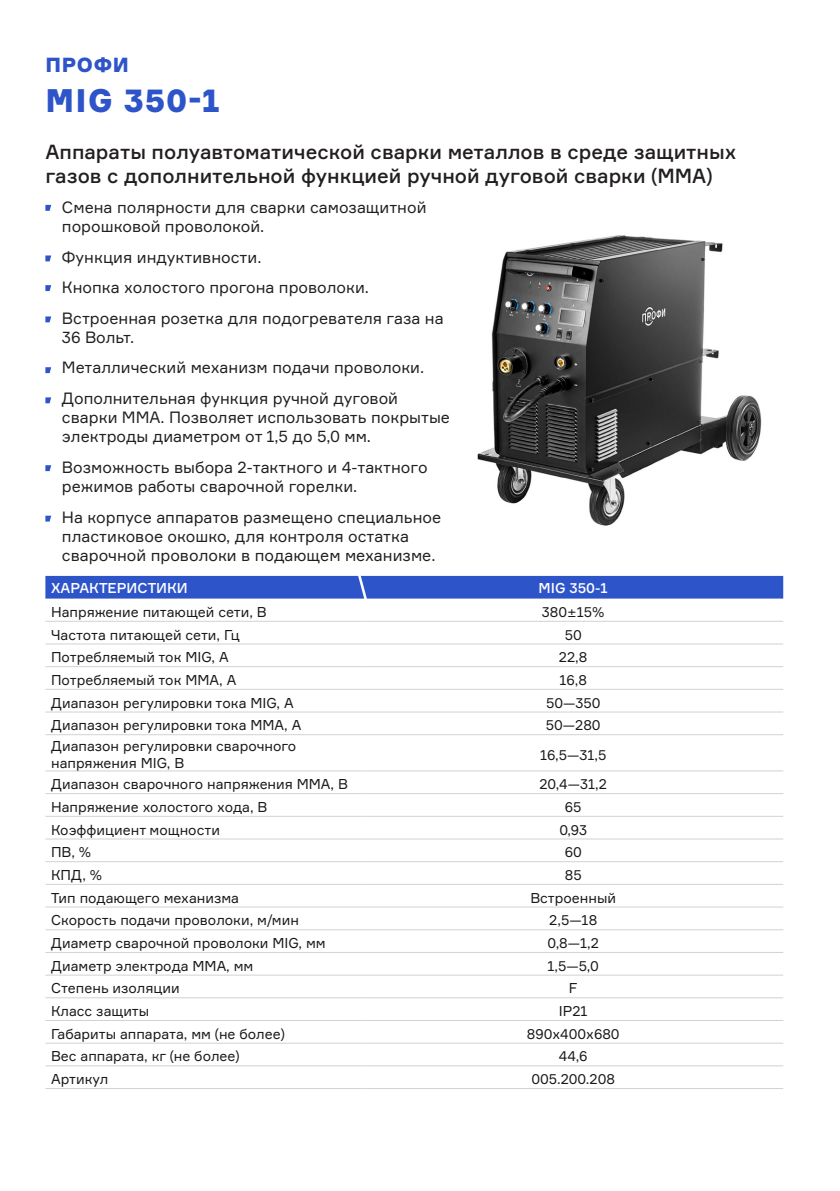
<style>
.page{position:relative;width:840px;height:1191px;background:#fff}
.page>*{position:absolute;margin:0;border:0;box-sizing:border-box;transform-origin:0 0}
.t1{font:900 32px "Formular";letter-spacing:.035em;color:#2e54c9}
.t2{font:500 20px/24px "Formular";color:#231f20}
.t3{font:900 20px "Formular";letter-spacing:.03em;color:#2e54c9}
.t4{font:16px/19.2px "Formular";color:#231f20}
.t5{font:14px/16.8px "Formular";color:#1a1717}
.t6{font:500 14px "Formular";color:#fff}
</style>
<div class="page">
<svg style="left:45px;top:205px;width:6px;height:6px"></svg>
<svg style="left:45px;top:255px;width:6px;height:6px"></svg>
<svg style="left:45px;top:285px;width:6px;height:6px"></svg>
<svg style="left:45px;top:316px;width:6px;height:6px"></svg>
<svg style="left:45px;top:367px;width:6px;height:6px"></svg>
<svg style="left:45px;top:397px;width:6px;height:6px"></svg>
<svg style="left:45px;top:465px;width:6px;height:6px"></svg>
<svg style="left:45px;top:515px;width:6px;height:6px"></svg>
<hr style="left:45px;top:621px;width:318px;height:1px;background:#d1d2d4">
<hr style="left:363px;top:621px;width:419px;height:1px;background:#d1d2d4">
<hr style="left:45px;top:643px;width:318px;height:1px;background:#d1d2d4">
<hr style="left:363px;top:643px;width:419px;height:1px;background:#d1d2d4">
<hr style="left:45px;top:666px;width:318px;height:1px;background:#d1d2d4">
<hr style="left:363px;top:666px;width:419px;height:1px;background:#d1d2d4">
<hr style="left:45px;top:689px;width:318px;height:1px;background:#d1d2d4">
<hr style="left:363px;top:689px;width:419px;height:1px;background:#d1d2d4">
<hr style="left:45px;top:711px;width:318px;height:1px;background:#d1d2d4">
<hr style="left:363px;top:711px;width:419px;height:1px;background:#d1d2d4">
<hr style="left:45px;top:734px;width:318px;height:1px;background:#d1d2d4">
<hr style="left:363px;top:734px;width:419px;height:1px;background:#d1d2d4">
<hr style="left:45px;top:770px;width:318px;height:1px;background:#d1d2d4">
<hr style="left:363px;top:770px;width:419px;height:1px;background:#d1d2d4">
<hr style="left:45px;top:793px;width:318px;height:1px;background:#d1d2d4">
<hr style="left:363px;top:793px;width:419px;height:1px;background:#d1d2d4">
<hr style="left:45px;top:816px;width:318px;height:1px;background:#d1d2d4">
<hr style="left:363px;top:816px;width:419px;height:1px;background:#d1d2d4">
<hr style="left:45px;top:838px;width:318px;height:1px;background:#d1d2d4">
<hr style="left:363px;top:838px;width:419px;height:1px;background:#d1d2d4">
<hr style="left:45px;top:861px;width:318px;height:1px;background:#d1d2d4">
<hr style="left:363px;top:861px;width:419px;height:1px;background:#d1d2d4">
<hr style="left:45px;top:884px;width:318px;height:1px;background:#d1d2d4">
<hr style="left:363px;top:884px;width:419px;height:1px;background:#d1d2d4">
<hr style="left:45px;top:906px;width:318px;height:1px;background:#d1d2d4">
<hr style="left:363px;top:906px;width:419px;height:1px;background:#d1d2d4">
<hr style="left:45px;top:929px;width:318px;height:1px;background:#d1d2d4">
<hr style="left:363px;top:929px;width:419px;height:1px;background:#d1d2d4">
<hr style="left:45px;top:952px;width:318px;height:1px;background:#d1d2d4">
<hr style="left:363px;top:952px;width:419px;height:1px;background:#d1d2d4">
<hr style="left:45px;top:974px;width:318px;height:1px;background:#d1d2d4">
<hr style="left:363px;top:974px;width:419px;height:1px;background:#d1d2d4">
<hr style="left:45px;top:997px;width:318px;height:1px;background:#d1d2d4">
<hr style="left:363px;top:997px;width:419px;height:1px;background:#d1d2d4">
<hr style="left:45px;top:1020px;width:318px;height:1px;background:#d1d2d4">
<hr style="left:363px;top:1020px;width:419px;height:1px;background:#d1d2d4">
<hr style="left:45px;top:1042px;width:318px;height:1px;background:#d1d2d4">
<hr style="left:363px;top:1042px;width:419px;height:1px;background:#d1d2d4">
<hr style="left:45px;top:1065px;width:318px;height:1px;background:#d1d2d4">
<hr style="left:363px;top:1065px;width:419px;height:1px;background:#d1d2d4">
<hr style="left:45px;top:1088px;width:318px;height:1px;background:#d1d2d4">
<hr style="left:363px;top:1088px;width:419px;height:1px;background:#d1d2d4">
<svg style="left:45px;top:575px;width:737px;height:24px;background:#3a5ecc"></svg>
<img style="left:477px;top:235px;width:285px;height:291px">
<p class="t3" style="left:45px;top:53px;width:85px">ПРОФИ</p>
<p class="t1" style="left:46px;top:81px;width:176px">MIG 350-1</p>
<p class="t2" style="left:45px;top:140px;width:692px">Аппараты полуавтоматической сварки металлов в среде защитных газов с дополнительной функцией ручной дуговой сварки (MMA)</p>
<p class="t4" style="left:62px;top:197px;width:366px">Смена полярности для сварки самозащитной порошковой проволокой.</p>
<p class="t4" style="left:62px;top:247px;width:201px">Функция индуктивности.</p>
<p class="t4" style="left:62px;top:277px;width:308px">Кнопка холостого прогона проволоки.</p>
<p class="t4" style="left:62px;top:308px;width:383px">Встроенная розетка для подогревателя газа на<br>36 Вольт.</p>
<p class="t4" style="left:62px;top:358px;width:363px">Металлический механизм подачи проволоки.</p>
<p class="t4" style="left:62px;top:388px;width:389px">Дополнительная функция ручной дуговой сварки MMA. Позволяет использовать покрытые электроды диаметром от 1,5 до 5,0 мм.</p>
<p class="t4" style="left:62px;top:457px;width:367px">Возможность выбора 2-тактного и 4-тактного режимов работы сварочной горелки.</p>
<p class="t4" style="left:62px;top:507px;width:380px">На корпусе аппаратов размещено специальное пластиковое окошко, для контроля остатка сварочной проволоки в подающем механизме.</p>
<p class="t6" style="left:51px;top:579px;width:138px">ХАРАКТЕРИСТИКИ</p>
<p class="t6" style="left:538px;top:579px;width:71px">MIG 350-1</p>
<p class="t5" style="left:51px;top:603px;width:217px">Напряжение питающей сети, В</p>
<p class="t5" style="left:541px;top:603px;width:64px">380±15%</p>
<p class="t5" style="left:51px;top:626px;width:190px">Частота питающей сети, Гц</p>
<p class="t5" style="left:564px;top:626px;width:19px">50</p>
<p class="t5" style="left:51px;top:648px;width:179px">Потребляемый ток MIG, А</p>
<p class="t5" style="left:558px;top:648px;width:30px">22,8</p>
<p class="t5" style="left:51px;top:671px;width:187px">Потребляемый ток MMA, А</p>
<p class="t5" style="left:559px;top:671px;width:29px">16,8</p>
<p class="t5" style="left:51px;top:694px;width:244px">Диапазон регулировки тока MIG, А</p>
<p class="t5" style="left:545px;top:694px;width:56px">50—350</p>
<p class="t5" style="left:51px;top:716px;width:251px">Диапазон регулировки тока MMA, А</p>
<p class="t5" style="left:545px;top:716px;width:56px">50—280</p>
<p class="t5" style="left:51px;top:737px;width:247px">Диапазон регулировки сварочного напряжения MIG, В</p>
<p class="t5" style="left:539px;top:746px;width:68px">16,5—31,5</p>
<p class="t5" style="left:51px;top:775px;width:298px">Диапазон сварочного напряжения MMA, В</p>
<p class="t5" style="left:539px;top:775px;width:69px">20,4—31,2</p>
<p class="t5" style="left:51px;top:798px;width:218px">Напряжение холостого хода, В</p>
<p class="t5" style="left:564px;top:798px;width:18px">65</p>
<p class="t5" style="left:51px;top:821px;width:170px">Коэффициент мощности</p>
<p class="t5" style="left:559px;top:821px;width:29px">0,93</p>
<p class="t5" style="left:51px;top:843px;width:42px">ПВ, %</p>
<p class="t5" style="left:564px;top:843px;width:19px">60</p>
<p class="t5" style="left:51px;top:866px;width:53px">КПД, %</p>
<p class="t5" style="left:564px;top:866px;width:18px">85</p>
<p class="t5" style="left:51px;top:889px;width:189px">Тип подающего механизма</p>
<p class="t5" style="left:530px;top:889px;width:87px">Встроенный</p>
<p class="t5" style="left:51px;top:911px;width:249px">Скорость подачи проволоки, м/мин</p>
<p class="t5" style="left:549px;top:911px;width:49px">2,5—18</p>
<p class="t5" style="left:51px;top:934px;width:276px">Диаметр сварочной проволоки MIG, мм</p>
<p class="t5" style="left:547px;top:934px;width:53px">0,8—1,2</p>
<p class="t5" style="left:51px;top:957px;width:204px">Диаметр электрода MMA, мм</p>
<p class="t5" style="left:547px;top:957px;width:53px">1,5—5,0</p>
<p class="t5" style="left:51px;top:979px;width:130px">Степень изоляции</p>
<p class="t5" style="left:568px;top:979px;width:10px">F</p>
<p class="t5" style="left:51px;top:1002px;width:100px">Класс защиты</p>
<p class="t5" style="left:558px;top:1002px;width:30px">IP21</p>
<p class="t5" style="left:51px;top:1025px;width:235px">Габариты аппарата, мм (не более)</p>
<p class="t5" style="left:526px;top:1025px;width:94px">890х400х680</p>
<p class="t5" style="left:51px;top:1047px;width:190px">Вес аппарата, кг (не более)</p>
<p class="t5" style="left:558px;top:1047px;width:30px">44,6</p>
<p class="t5" style="left:51px;top:1070px;width:59px">Артикул</p>
<p class="t5" style="left:531px;top:1070px;width:85px">005.200.208</p>
</div>
